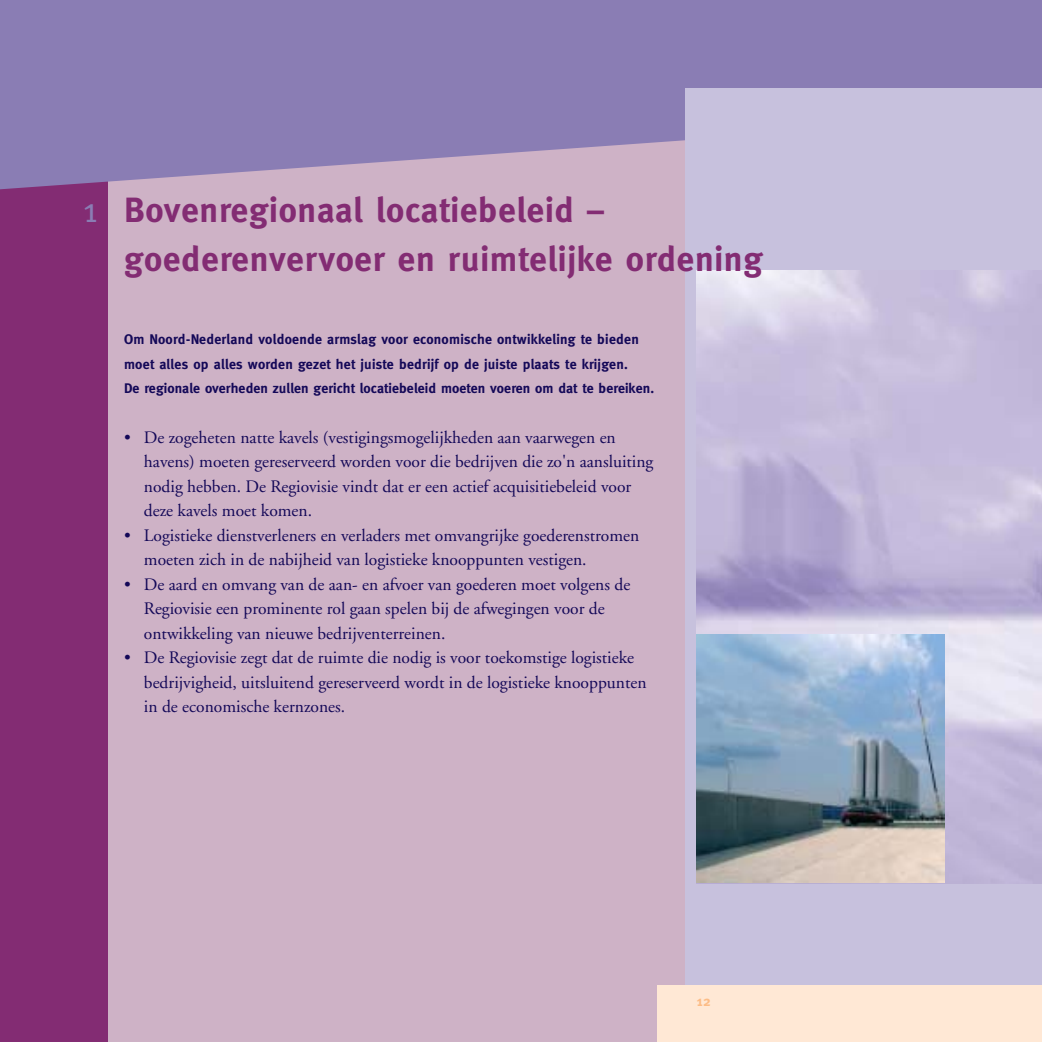
<style>
.page{position:relative;width:1042px;height:1042px;background:#fff}
.page>*{position:absolute;margin:0;border:0;box-sizing:border-box;transform-origin:0 0}
.t1{font:700 35px/49px "Meta";letter-spacing:.02em;color:#832c73}
.t2{font:35px "Meta";color:#8a7db4}
.t3{font:17.5px/24.5px "Adobe Garamond";color:#140858}
.t4{font:700 14px/24.5px "Meta";letter-spacing:.015em;color:#140858}
.t5{font:700 14px "Meta";color:#fcbc86}
</style>
<div class="page">
<div style="left:0;top:0;width:1041px;height:1041px;background:#ceb2c6"></div>
<div style="left:0;top:74px;width:108px;height:967px;background:#832c73"></div>
<svg style="left:0;top:0;width:1041px;height:190px;background:#9182b5"></svg>
<div style="left:685px;top:88px;width:356px;height:953px;background:#c7c1dd"></div>
<div style="left:656px;top:985px;width:385px;height:56px;background:#ffe8d5"></div>
<img style="left:696px;top:271px;width:345px;height:612px">
<img style="left:696px;top:634px;width:248px;height:248px">
<h1 class="t2" style="left:83px;top:197px;width:16px">1</h1>
<h1 class="t1" style="left:124px;top:189px;width:640px">Bovenregionaal locatiebeleid – goederenvervoer en ruimtelijke ordening</h1>
<p class="t4" style="left:124px;top:329px;width:531px">Om Noord-Nederland voldoende armslag voor economische ontwikkeling te bieden moet alles op alles worden gezet het juiste bedrijf op de juiste plaats te krijgen.<br>De regionale overheden zullen gericht locatiebeleid moeten voeren om dat te bereiken.</p>
<p class="t3" style="left:144px;top:426px;width:511px;text-indent:-20px">• De zogeheten natte kavels (vestigingsmogelijkheden aan vaarwegen en havens) moeten gereserveerd worden voor die bedrijven die zo'n aansluiting nodig hebben. De Regiovisie vindt dat er een actief acquisitiebeleid voor deze kavels moet komen.</p>
<p class="t3" style="left:144px;top:524px;width:496px;text-indent:-20px">• Logistieke dienstverleners en verladers met omvangrijke goederenstromen moeten zich in de nabijheid van logistieke knooppunten vestigen.</p>
<p class="t3" style="left:144px;top:573px;width:488px;text-indent:-20px">• De aard en omvang van de aan- en afvoer van goederen moet volgens de<br>Regiovisie een prominente rol gaan spelen bij de afwegingen voor de ontwikkeling van nieuwe bedrijventerreinen.</p>
<p class="t3" style="left:144px;top:647px;width:504px;text-indent:-20px">• De Regiovisie zegt dat de ruimte die nodig is voor toekomstige logistieke bedrijvigheid, uitsluitend gereserveerd wordt in de logistieke knooppunten in de economische kernzones.</p>
<p class="t5" style="left:696px;top:996px;width:16px">12</p>
</div>
